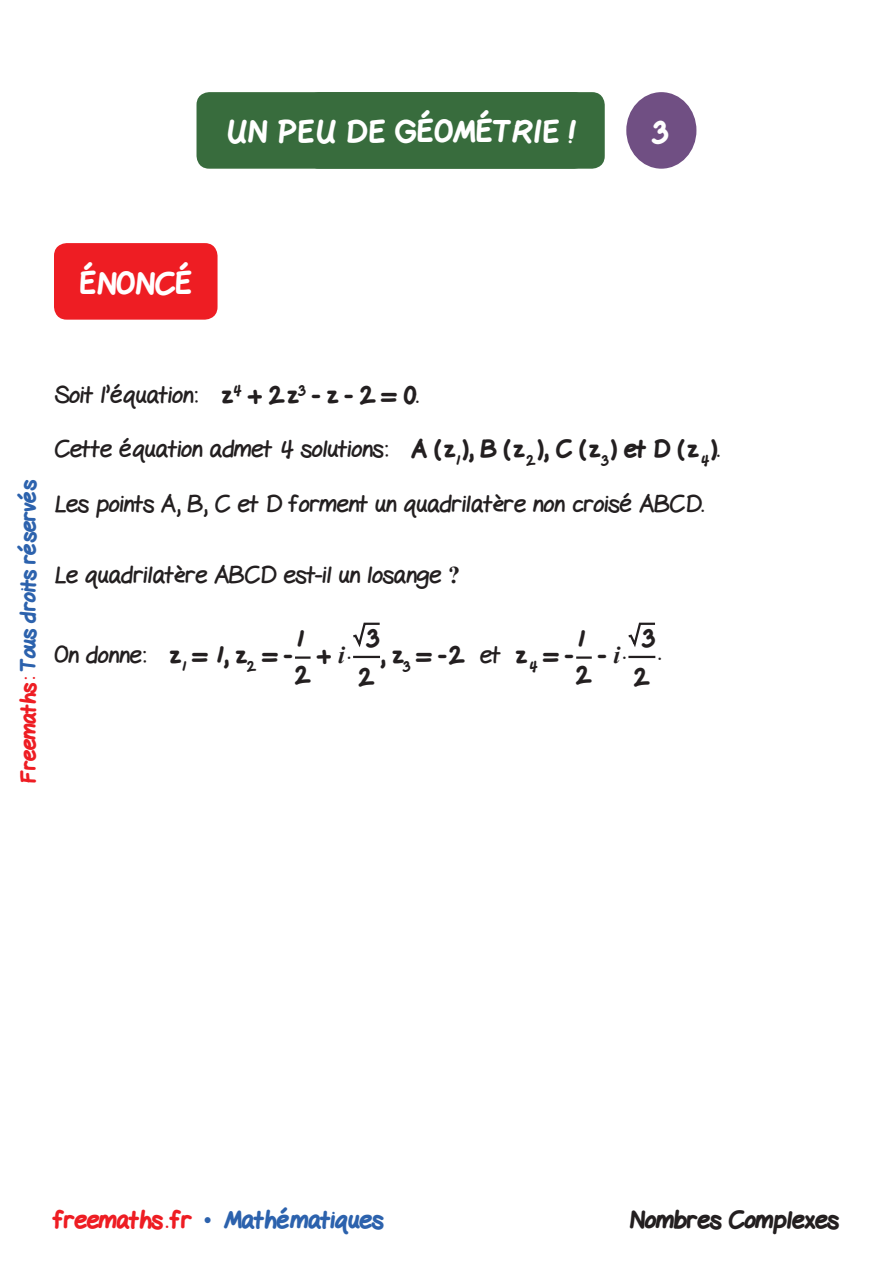
<style>
.page{position:relative;width:893px;height:1263px;background:#fff}
.page>*{position:absolute;margin:0;border:0;box-sizing:border-box;transform-origin:0 0}
.t1{font:800 30px "Gel Pen";letter-spacing:.02em;color:#fff}
.Texte-Ennonce{font:24px "Gel Pen";color:#231f20}
.Texte-Ennonce-2{font:800 24px/36px "Gel Pen";color:#231f20}
.t2{font:800 24px "Gel Pen";color:#2c62ad}
.t3{font:800 21px "Gel Pen";letter-spacing:-.01em;color:#2c62ad}
.s1{color:#ee1d23}
.s2{font-weight:800}
.s3{font-family:"Times New Roman";font-weight:700}
.s4{font-family:"Times New Roman";font-weight:700;font-style:italic}
.s5{font-weight:400}
.s6{font-family:"Times New Roman";font-weight:400}
</style>
<div class="page">
<div style="left:54px;top:243px;width:164px;height:77px;background:#ee1d23;border-radius:13px"></div>
<div style="left:197px;top:92px;width:408px;height:77px;background:#386c3d;border-radius:13px"></div>
<div style="left:626px;top:92px;width:70px;height:77px;background:#704f83;border-radius:50%"></div>
<hr style="left:295px;top:656px;width:16px;height:3px;background:#231f20">
<hr style="left:353px;top:656px;width:27px;height:2px;background:#231f20">
<svg style="left:353px;top:622px;width:27px;height:25px"></svg>
<hr style="left:576px;top:656px;width:16px;height:3px;background:#231f20">
<hr style="left:628px;top:656px;width:27px;height:2px;background:#231f20">
<svg style="left:628px;top:622px;width:27px;height:25px"></svg>
<p class="t1" style="left:226px;top:109px;width:352px">UN PEU DE GÉOMÉTRIE !</p>
<p class="t1" style="left:653px;top:109px;width:16px">3</p>
<p class="t1" style="left:406px;top:109px;width:83px">TITRE</p>
<p class="t1" style="left:80px;top:260px;width:114px">ÉNONCÉ</p>
<p class="t3" style="left:12px;top:783px;width:305px;rotate:-90deg"><span class="s1">Freemaths:</span> Tous droits réservés</p>
<p class="Texte-Ennonce" style="left:54px;top:375px;width:366px">Soit l’équation: <span class="s2">z</span><sup>4</sup> <span class="s2">+ 2z</span><sup>3</sup> <span class="s2">- z - 2 = 0.</span></p>
<p class="Texte-Ennonce" style="left:54px;top:429px;width:667px">Cette équation admet 4 solutions: <span class="s2">A ( z</span><sub>1</sub> <span class="s2">), B ( z</span><sub>2</sub> <span class="s2">), C ( z</span> <sub>3</sub> <span class="s2">) et D ( z</span><sub>4</sub> <span class="s2">).</span></p>
<p class="Texte-Ennonce" style="left:54px;top:484px;width:651px">Les points A, B, C et D forment un quadrilatère non croisé ABCD.</p>
<p class="Texte-Ennonce" style="left:54px;top:555px;width:408px">Le quadrilatère ABCD est-il un losange <span class="s3">?</span></p>
<p class="Texte-Ennonce-2" style="left:295px;top:619px;width:17px">1<br>2</p>
<p class="Texte-Ennonce" style="left:54px;top:635px;width:240px">On donne: <span class="s2">z</span><sub>1</sub> <span class="s2">= 1, z</span><sub>2</sub> <span class="s2">= -</span></p>
<p class="Texte-Ennonce-2" style="left:318px;top:633px;width:34px">+<span class="s4">i</span>.</p>
<p class="Texte-Ennonce-2" style="left:359px;top:616px;width:22px;line-height:39px;text-align:center">3<br>2</p>
<p class="Texte-Ennonce-2" style="left:576px;top:619px;width:17px">1<br>2</p>
<p class="Texte-Ennonce-2" style="left:380px;top:635px;width:195px">, z<sub>3</sub> = -2 <span class="s5">et</span> z<sub>4</sub> = -</p>
<p class="Texte-Ennonce-2" style="left:599px;top:633px;width:28px">-<span class="s4">i</span>.</p>
<p class="Texte-Ennonce-2" style="left:634px;top:616px;width:22px;line-height:39px;text-align:center">3<br>2</p>
<p class="Texte-Ennonce-2" style="left:658px;top:632px;width:4px">.</p>
<p class="t2" style="left:54px;top:1201px;width:331px"><span class="s1">freemaths . fr</span> <span class="s6">•</span> Mathématiques</p>
<p class="Texte-Ennonce-2" style="left:629px;top:1200px;width:211px">Nombres Complexes</p>
</div>
